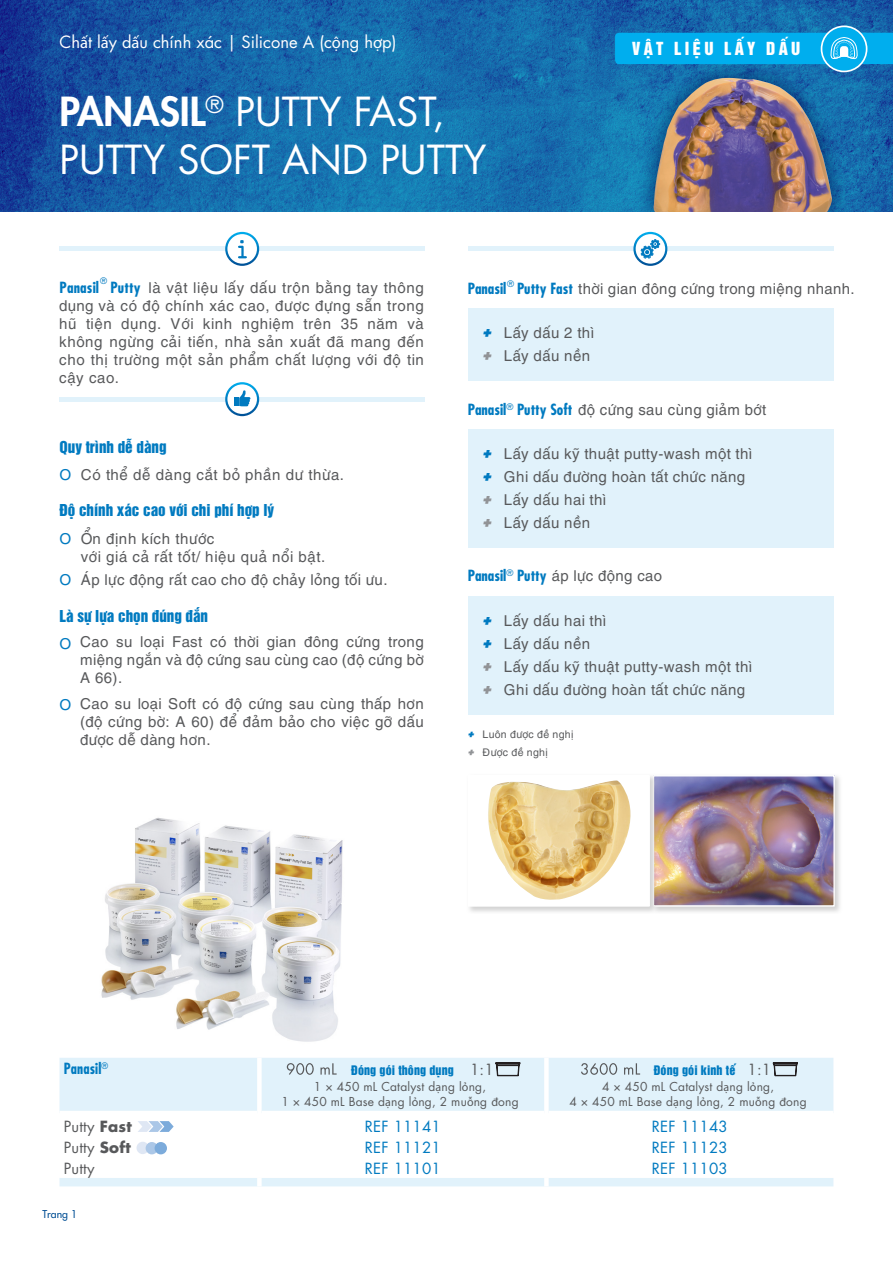
<style>
.page{position:relative;width:893px;height:1263px;background:#fff}
.page>*{position:absolute;margin:0;border:0;box-sizing:border-box;transform-origin:0 0}
.t1{font:39px/48px "Futura Std";color:#fff}
.t2{font:16.5px "Futura Std";color:#fff}
.t3{font:16.5px "UTM Helvet Ins";letter-spacing:.2em;color:#fff}
.t4{font:15px/18px "UTM Helve";color:#58595b;text-align:justify}
.t5{font:15px "UTM Helvet Ins";color:#007ac0}
.t6{font:15px "Futura Std";letter-spacing:.015em;color:#007ac0}
.t7{font:700 condensed 15px "Futura Std";letter-spacing:.005em;color:#007ac0}
.t8{font:15px "Futura Std";letter-spacing:.015em;color:#58595b}
.t9{font:700 condensed 15px "Futura Std";letter-spacing:.005em;color:#007ac0;scale:.95 1}
.t10{font:italic 900 15px/23px "Aktiv Grotesk";color:#007ac0}
.t11{font:italic 900 15px/23px "Aktiv Grotesk";color:#919396}
.t12{font:15px "UTM Helve";color:#007ac0}
.t13{font:12px/14.4px "Futura Std";letter-spacing:.015em;color:#58595b;text-align:center}
.t14{font:12px "UTM Helvet Ins";letter-spacing:.01em;color:#007ac0}
.t15{font:10.5px/17.7px "UTM Helve";color:#58595b}
.t16{font:500 10.5px "Futura Std";color:#004e94}
.t17{font:8.7px "Futura Std";color:#007ac0}
.s1{font-family:"Myriad Pro"}
.s2{font-weight:800}
.s3{color:#007ac0}
.s4{font-family:"Futura Std";font-weight:700;font-stretch:condensed;color:#007ac0}
.s5{font-family:"Aktiv Grotesk";font-weight:900;font-style:italic;color:#007ac0}
.s6{font-family:"Aktiv Grotesk";font-weight:900;font-style:italic;color:#919396}
.s7{font-family:"UTM Helve";font-weight:400;font-stretch:normal;color:#58595b}
.s8{font-family:"Futura Std";font-size:15px;color:#58595b}
.s9{font-weight:700}
</style>
<div class="page">
<img style="left:0;top:0;width:893px;height:212px">
<img style="left:101px;top:817px;width:242px;height:225px">
<svg style="left:634px;top:64px;width:217px;height:148px;background:#1570ac"></svg>
<img style="left:654px;top:78px;width:178px;height:134px">
<div style="left:468px;top:309px;width:365px;height:49px;background:#e1f2fb"></div>
<div style="left:468px;top:332px;width:365px;height:49px;background:#e1f2fb"></div>
<div style="left:468px;top:430px;width:365px;height:49px;background:#e1f2fb"></div>
<div style="left:468px;top:453px;width:365px;height:49px;background:#e1f2fb"></div>
<div style="left:468px;top:499px;width:365px;height:49px;background:#e1f2fb"></div>
<div style="left:468px;top:596px;width:365px;height:49px;background:#e1f2fb"></div>
<div style="left:468px;top:642px;width:365px;height:49px;background:#e1f2fb"></div>
<div style="left:468px;top:665px;width:365px;height:49px;background:#e1f2fb"></div>
<hr style="left:468px;top:247px;width:365px;height:4px;background:#e1f2fb">
<svg style="left:633px;top:232px;width:34px;height:34px"></svg>
<hr style="left:60px;top:247px;width:365px;height:4px;background:#e1f2fb">
<svg style="left:225px;top:232px;width:34px;height:34px"></svg>
<hr style="left:60px;top:397px;width:365px;height:4px;background:#e1f2fb">
<svg style="left:225px;top:382px;width:34px;height:34px"></svg>
<div style="left:60px;top:1058px;width:773px;height:128px;background:#e1f2fb"></div>
<svg style="left:60px;top:1115px;width:773px;height:63px"></svg>
<div style="left:257px;top:1058px;width:5px;height:57px;background:#fff"></div>
<div style="left:544px;top:1058px;width:5px;height:57px;background:#fff"></div>
<hr style="left:60px;top:1111px;width:197px;height:4px;background:#fff">
<hr style="left:262px;top:1111px;width:282px;height:4px;background:#fff">
<hr style="left:549px;top:1111px;width:284px;height:4px;background:#fff">
<div style="left:257px;top:1178px;width:5px;height:8px;background:#fff"></div>
<div style="left:544px;top:1178px;width:5px;height:8px;background:#fff"></div>
<svg style="left:287px;top:1063px;width:50px;height:12px"></svg>
<svg style="left:496px;top:1062px;width:24px;height:14px"></svg>
<svg style="left:581px;top:1063px;width:59px;height:12px"></svg>
<svg style="left:773px;top:1062px;width:25px;height:14px"></svg>
<svg style="left:138px;top:1121px;width:36px;height:11px"></svg>
<div style="left:137px;top:1142px;width:12px;height:12px;background:#dfe7f4;border-radius:50%"></div>
<div style="left:146px;top:1142px;width:12px;height:12px;background:#abc7e7;border-radius:50%"></div>
<div style="left:155px;top:1142px;width:12px;height:12px;background:#7cabdb;border-radius:50%"></div>
<svg style="left:657px;top:776px;width:183px;height:136px;fill:#e0e0e0"></svg>
<img style="left:657px;top:777px;width:176px;height:128px">
<div style="left:653px;top:775px;width:182px;height:132px;border:1px solid #fff"></div>
<svg style="left:469px;top:775px;width:188px;height:137px;background:#dad4d2"></svg>
<div style="left:468px;top:776px;width:181px;height:130px;background:#fff"></div>
<img style="left:488px;top:780px;width:143px;height:120px">
<div style="left:468px;top:775px;width:182px;height:132px;border:1px solid #fff"></div>
<svg style="left:821px;top:26px;width:46px;height:45px"></svg>
<div style="left:821px;top:26px;width:46px;height:46px;border:2px solid #fff;border-radius:50%"></div>
<svg style="left:615px;top:33px;width:278px;height:31px;background:#0ab1ee"></svg>
<p class="t2" style="left:60px;top:31px;width:338px">Ch<span class="s1">ấ</span>t l<span class="s1">ấ</span>y d<span class="s1">ấ</span>u chính xác | Silicone A (c<span class="s1">ộ</span>ng h<span class="s1">ợ</span>p)</p>
<p class="t3" style="left:632px;top:35px;width:170px">VẬT LIỆU LẤY DẤU</p>
<h1 class="t1" style="left:60px;top:88px;width:428px"><span class="s2">PANASIL</span><sup>®</sup> PUTTY FAST,<br>PUTTY SOFT AND PUTTY</h1>
<p class="t17" style="left:100px;top:275px;width:8px">®</p>
<p class="t4" style="left:59px;top:277px;width:366px;text-indent:89px">là vật liệu lấy dấu trộn bằng tay thông dụng và có độ chính xác cao, được đựng sẵn trong hũ tiện dụng. Với kinh nghiệm trên 35 năm và không ngừng cải tiến, nhà sản xuất đã mang đến cho thị trường một sản phẩm chất lượng với độ tin cậy cao.</p>
<p class="t7" style="left:60px;top:278px;width:41px">Panasil</p>
<p class="t7" style="left:110px;top:278px;width:32px">Putty</p>
<p class="t5" style="left:60px;top:434px;width:108px">Quy trình dễ dàng</p>
<p class="t4" style="left:60px;top:464px;width:286px"><span class="s3">O</span> Có thể dễ dàng cắt bỏ phần dư thừa.</p>
<p class="t5" style="left:60px;top:498px;width:216px">Độ chính xác cao với chi phí hợp lý</p>
<p class="t4" style="left:81px;top:528px;width:246px;text-indent:-21px"><span class="s3">O</span> Ổn định kích thước<br>với giá cả rất tốt/ hiệu quả nổi bật.</p>
<p class="t4" style="left:60px;top:570px;width:330px"><span class="s3">O</span> Áp lực động rất cao cho độ chảy lỏng tối ưu.</p>
<p class="t5" style="left:60px;top:604px;width:150px">Là sự lựa chọn đúng đắn</p>
<p class="t12" style="left:60px;top:632px;width:13px">O</p>
<p class="t4" style="left:80px;top:631px;width:346px">Cao su loại Fast có thời gian đông cứng trong miệng ngắn và độ cứng sau cùng cao (độ cứng bờ A 66).</p>
<p class="t4" style="left:80px;top:693px;width:346px">Cao su loại Soft có độ cứng sau cùng thấp hơn (độ cứng bờ: A 60) để đảm bảo cho việc gỡ dấu được dễ dàng hơn.</p>
<p class="t12" style="left:60px;top:692px;width:13px">O</p>
<p class="t7" style="left:468px;top:279px;width:40px">Panasil</p>
<p class="t17" style="left:507px;top:278px;width:8px">®</p>
<p class="t4" style="left:517px;top:278px;width:339px"><span class="s4">Putty Fast</span> thời gian đông cứng trong miệng nhanh.</p>
<p class="t4" style="left:483px;top:322px;width:113px"><span class="s5">+</span> Lấy dấu 2 thì</p>
<p class="t4" style="left:483px;top:345px;width:109px"><span class="s6">+</span> Lấy dấu nền</p>
<p class="t4" style="left:468px;top:399px;width:300px"><span class="s4">Panasil</span><sup>®</sup> <span class="s4">Putty Soft</span> độ cứng sau cùng giảm bớt</p>
<p class="t10" style="left:483px;top:442px;width:10px">+ +</p>
<p class="t11" style="left:483px;top:488px;width:10px">+ +</p>
<p class="t4" style="left:504px;top:440px;width:250px;line-height:23.2px;text-align:left">Lấy dấu kỹ thuật putty-wash một thì<br>Ghi dấu đường hoàn tất chức năng<br>Lấy dấu hai thì<br>Lấy dấu nền</p>
<p class="t7" style="left:468px;top:567px;width:196px">Panasil<sup>®</sup> Putty <span class="s7">áp lực động cao</span></p>
<p class="t10" style="left:483px;top:608px;width:10px">+ +</p>
<p class="t11" style="left:483px;top:654px;width:10px">+ +</p>
<p class="t15" style="left:468px;top:724px;width:107px"><span class="s5">+</span> Luôn được đề nghị <span class="s6">+</span> Được đề nghị</p>
<p class="t4" style="left:504px;top:607px;width:250px;line-height:23.2px;text-align:left">Lấy dấu hai thì<br>Lấy dấu nền<br>Lấy dấu kỹ thuật putty-wash một thì<br>Ghi dấu đường hoàn tất chức năng</p>
<p class="t9" style="left:64px;top:1059px;width:48px">Panasil<sup>®</sup></p>
<p class="t14" style="left:351px;top:1060px;width:144px">Đóng gói thông dụng <span class="s8">1:1</span></p>
<p class="t14" style="left:654px;top:1060px;width:119px">Đóng gói kinh tế <span class="s8">1:1</span></p>
<p class="t13" style="left:281px;top:1080px;width:239px">1 × 450 mL Catalyst d<span class="s1">ạ</span>ng l<span class="s1">ỏ</span>ng,<br>1 × 450 mL Base d<span class="s1">ạ</span>ng l<span class="s1">ỏ</span>ng, 2 mu<span class="s1">ỗ</span>ng <span class="s1">đ</span>ong</p>
<p class="t13" style="left:569px;top:1080px;width:239px">4 × 450 mL Catalyst d<span class="s1">ạ</span>ng l<span class="s1">ỏ</span>ng,<br>4 × 450 mL Base d<span class="s1">ạ</span>ng l<span class="s1">ỏ</span>ng, 2 mu<span class="s1">ỗ</span>ng <span class="s1">đ</span>ong</p>
<p class="t8" style="left:64px;top:1117px;width:70px">Putty <span class="s9">Fast</span></p>
<p class="t6" style="left:365px;top:1117px;width:77px">REF 11141</p>
<p class="t6" style="left:652px;top:1117px;width:77px">REF 11143</p>
<p class="t8" style="left:64px;top:1138px;width:69px">Putty <span class="s9">Soft</span></p>
<p class="t6" style="left:365px;top:1138px;width:77px">REF 11121</p>
<p class="t6" style="left:652px;top:1138px;width:77px">REF 11123</p>
<p class="t8" style="left:64px;top:1158px;width:32px">Putty</p>
<p class="t6" style="left:365px;top:1158px;width:77px">REF 11101</p>
<p class="t6" style="left:652px;top:1158px;width:77px">REF 11103</p>
<p class="t16" style="left:43px;top:1207px;width:36px">Trang 1</p>
</div>
